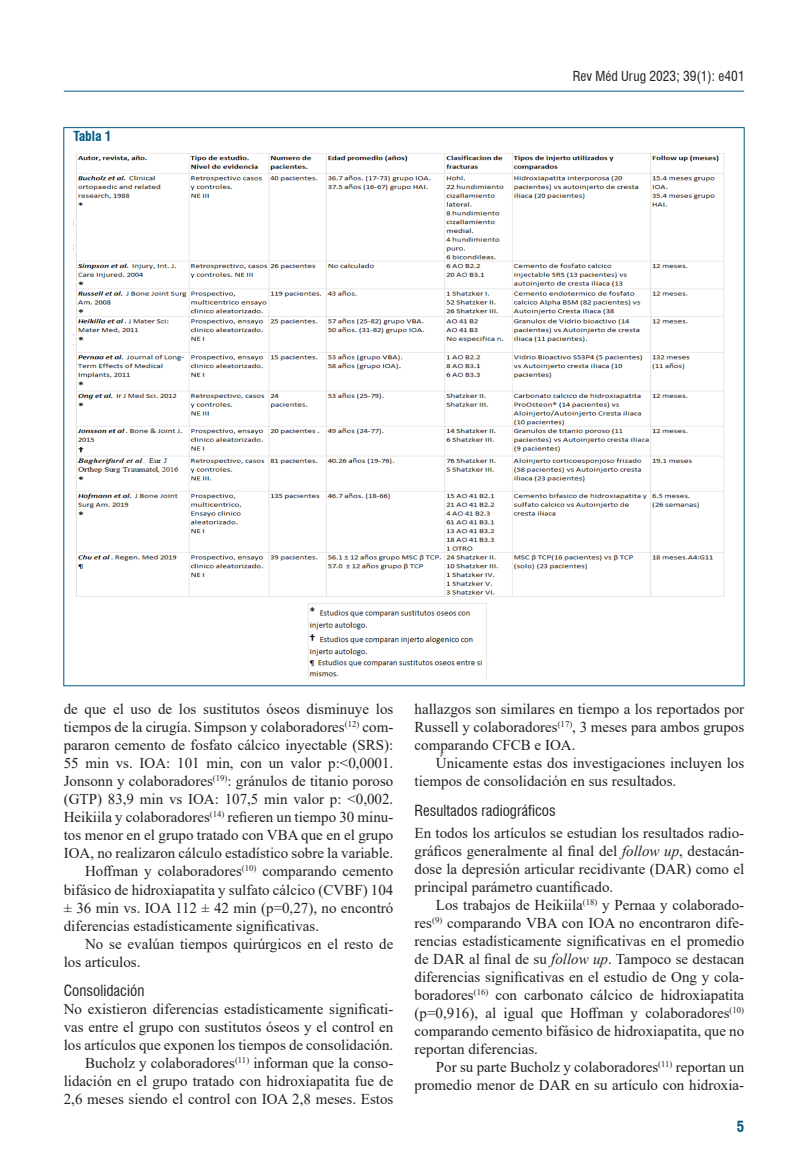
<style>
.page{position:relative;width:808px;height:1170px;background:#fff}
.page>*{position:absolute;margin:0;border:0;box-sizing:border-box;transform-origin:0 0}
.primer{font:15px/18px "Times New Roman";color:#231f20;text-align:justify}
.sub_3{font:condensed 15px "Swiss 721 BT";color:#231f20}
.t1{font:700 condensed 15px "Swiss 721 BT";color:#005883}
.t2{font:condensed 13.5px "Swiss 721 BT";color:#231f20}
.titcua{font:700 condensed 13.5px "Swiss 721 BT";color:#005883}
.s1{font-style:italic}
</style>
<div class="page">
<hr style="left:64px;top:91px;width:680px;height:1px;background:#005883">
<img style="left:73px;top:153px;width:651px;height:525px">
<p class="titcua" style="left:73px;top:128px;width:40px">Tabla 1</p>
<p class="t2" style="left:573px;top:68px;width:173px">Rev Méd Urug 2023; 39(1): e401</p>
<p class="primer" style="left:64px;top:699px;width:331px">de que el uso de los sustitutos óseos disminuye los tiempos de la cirugía. Simpson y colaboradores<sup>(12)</sup> com&shy;pararon cemento de fosfato cálcico inyectable (SRS):<br>55 min vs. IOA: 101 min, con un valor p:&lt;0,0001.<br>Jonsonn y colaboradores<sup>(19)</sup>: gránulos de titanio poroso (GTP) 83,9 min vs IOA: 107,5 min valor p: &lt;0,002.<br>Heikiila y colaboradores<sup>(14)</sup> refieren un tiempo 30 minu&shy;tos menor en el grupo tratado con VBA que en el grupo IOA, no realizaron cálculo estadístico sobre la variable.</p>
<p class="primer" style="left:64px;top:861px;width:331px;text-indent:21px">Hoffman y colaboradores<sup>(10)</sup> comparando cemento bifásico de hidroxiapatita y sulfato cálcico (CVBF) 104 ± 36 min vs. IOA 112 ± 42 min (p=0,27), no encontró diferencias estadísticamente significativas.</p>
<p class="primer" style="left:64px;top:933px;width:331px;text-indent:21px">No se evalúan tiempos quirúrgicos en el resto de los artículos.</p>
<p class="sub_3" style="left:64px;top:981px;width:82px">Consolidación</p>
<p class="primer" style="left:64px;top:999px;width:331px">No existieron diferencias estadísticamente significati&shy;vas entre el grupo con sustitutos óseos y el control en los artículos que exponen los tiempos de consolidación.</p>
<p class="primer" style="left:64px;top:1053px;width:331px;text-indent:21px">Bucholz y colaboradores<sup>(11)</sup> informan que la conso&shy;lidación en el grupo tratado con hidroxiapatita fue de 2,6 meses siendo el control con IOA 2,8 meses. Estos</p>
<p class="primer" style="left:415px;top:699px;width:331px">hallazgos son similares en tiempo a los reportados por Russell y colaboradores<sup>(17)</sup>, 3 meses para ambos grupos comparando CFCB e IOA.</p>
<p class="primer" style="left:415px;top:753px;width:331px;text-indent:21px">Únicamente estas dos investigaciones incluyen los tiempos de consolidación en sus resultados.</p>
<p class="sub_3" style="left:415px;top:801px;width:143px">Resultados radiográficos</p>
<p class="primer" style="left:415px;top:823px;width:331px">En todos los artículos se estudian los resultados radio&shy;gráficos generalmente al final del <span class="s1">follow up</span>, destacán&shy;dose la depresión articular recidivante (DAR) como el principal parámetro cuantificado.</p>
<p class="primer" style="left:415px;top:895px;width:331px;text-indent:21px">Los trabajos de Heikiila<sup>(18)</sup> y Pernaa y colaborado&shy;res<sup>(9)</sup> comparando VBA con IOA no encontraron dife&shy;rencias estadísticamente significativas en el promedio de DAR al final de su <span class="s1">follow up</span>. Tampoco se destacan diferencias significativas en el estudio de Ong y cola&shy;boradores<sup>(16)</sup> con carbonato cálcico de hidroxiapatita (p=0,916), al igual que Hoffman y colaboradores<sup>(10) </sup>comparando cemento bifásico de hidroxiapatita, que no reportan diferencias.</p>
<p class="primer" style="left:415px;top:1057px;width:331px;text-align:right">Por su parte Bucholz y colaboradores<sup>(11)</sup> reportan un promedio menor de DAR en su artículo con hidroxia-</p>
<p class="t1" style="left:737px;top:1116px;width:9px">5</p>
</div>
